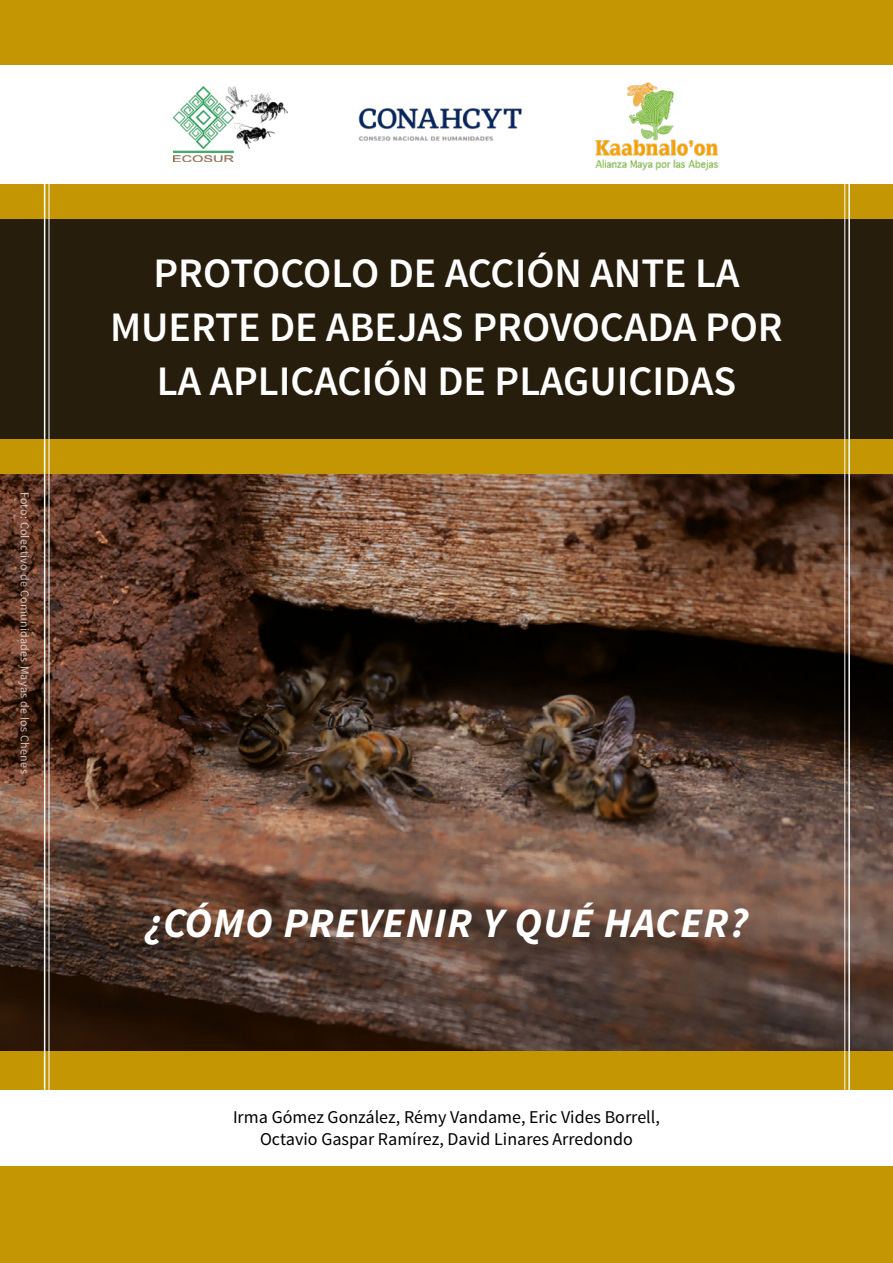
<style>
.page{position:relative;width:893px;height:1263px;background:#c49603}
.page>*{position:absolute;margin:0;border:0;box-sizing:border-box;transform-origin:0 0}
.t1{font:600 42px/54px "Source Sans Pro";color:#fff;text-align:center}
.t2{font:italic 700 42px "Source Sans Pro";letter-spacing:.025em;color:#fff}
.t3{font:18px/21.6px "Source Sans Pro";color:#000;text-align:center}
.t4{font:12px "Source Sans Pro";letter-spacing:.025em;color:#fff}
</style>
<div class="page">
<div style="left:0;top:1090px;width:893px;height:76px;background:#fff"></div>
<div style="left:0;top:65px;width:893px;height:118px;background:#fff"></div>
<div style="left:0;top:219px;width:893px;height:220px;background:#261d0d"></div>
<img style="left:0;top:475px;width:893px;height:575px">
<img style="left:358px;top:107px;width:164px;height:33px">
<img style="left:595px;top:82px;width:124px;height:89px">
<img style="left:174px;top:87px;width:114px;height:75px">
<hr style="left:44px;top:183px;width:1px;height:907px;background:#fff">
<hr style="left:49px;top:183px;width:1px;height:907px;background:#fff">
<hr style="left:848px;top:183px;width:2px;height:907px;background:#fff">
<hr style="left:844px;top:183px;width:1px;height:907px;background:#fff">
<p class="t4" style="left:32px;top:492px;width:283px;rotate:90deg">Foto: Colectivo de Comunidades Mayas de los Chenes</p>
<h1 class="t1" style="left:110px;top:247px;width:674px">PROTOCOLO DE ACCIÓN ANTE LA<br>MUERTE DE ABEJAS PROVOCADA POR<br>LA APLICACIÓN DE PLAGUICIDAS</h1>
<h1 class="t2" style="left:145px;top:896px;width:605px">¿CÓMO PREVENIR Y QUÉ HACER?</h1>
<p class="t3" style="left:233px;top:1107px;width:428px">Irma Gómez González, Rémy Vandame, Eric Vides Borrell,<br>Octavio Gaspar Ramírez, David Linares Arredondo</p>
</div>
